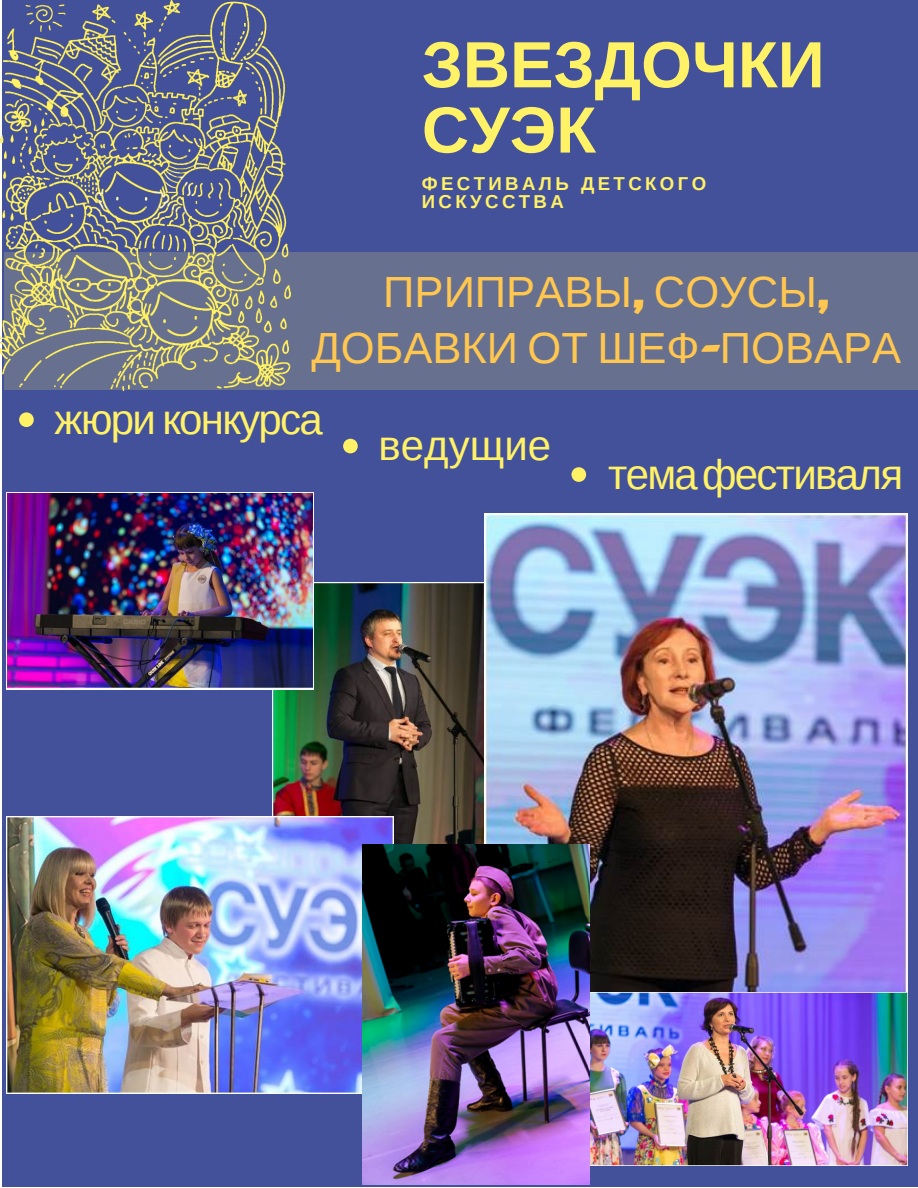
<style>
.page{position:relative;width:918px;height:1188px;background:#fff}
.page>*{position:absolute;margin:0;border:0;box-sizing:border-box;transform-origin:0 0}
.t1{font:700 65.4px/65.2px "Liberation Sans";color:#fff266}
.t2{font:43.65px/56.2px "Liberation Sans";color:#ffbd4a;text-align:center}
.t3{font:42px "Liberation Sans";letter-spacing:-.04em;color:#fff266}
.t4{font:42px "Liberation Sans";color:#fff266}
.t5{font:700 18.75px/18px "Liberation Sans";letter-spacing:.18em;color:#fff266}
.s1{font-family:"Carter One"}
</style>
<div class="page">
<div style="left:2px;top:0;width:916px;height:1187px;background:#43509a"></div>
<img style="left:0;top:0;width:290px;height:390px">
<svg style="left:5px;top:252px;width:913px;height:137px;background:#72788b"></svg>
<svg style="left:19px;top:412px;width:15px;height:15px"></svg>
<svg style="left:572px;top:467px;width:14px;height:15px"></svg>
<img style="left:272px;top:583px;width:213px;height:262px">
<img style="left:485px;top:513px;width:423px;height:479px">
<img style="left:7px;top:817px;width:387px;height:277px">
<svg style="left:343px;top:439px;width:15px;height:14px"></svg>
<img style="left:590px;top:992px;width:318px;height:174px">
<img style="left:7px;top:493px;width:307px;height:197px">
<img style="left:362px;top:845px;width:228px;height:340px">
<h1 class="t1" style="left:422px;top:32px;width:404px">ЗВЕЗДОЧКИ<br>СУЭК</h1>
<p class="t5" style="left:422px;top:175px;width:286px">ФЕСТИВАЛЬ ДЕТСКОГО<br>ИСКУССТВА</p>
<p class="t2" style="left:311px;top:264px;width:591px">ПРИПРАВЫ<span class="s1">,</span> СОУСЫ<span class="s1">,<br></span>ДОБАВКИ ОТ ШЕФ<span class="s1">-</span>ПОВАРА</p>
<p class="t3" style="left:55px;top:396px;width:270px">жюри конкурса</p>
<p class="t4" style="left:379px;top:422px;width:174px">ведущие</p>
<p class="t3" style="left:608px;top:451px;width:297px">темафестиваля</p>
</div>
